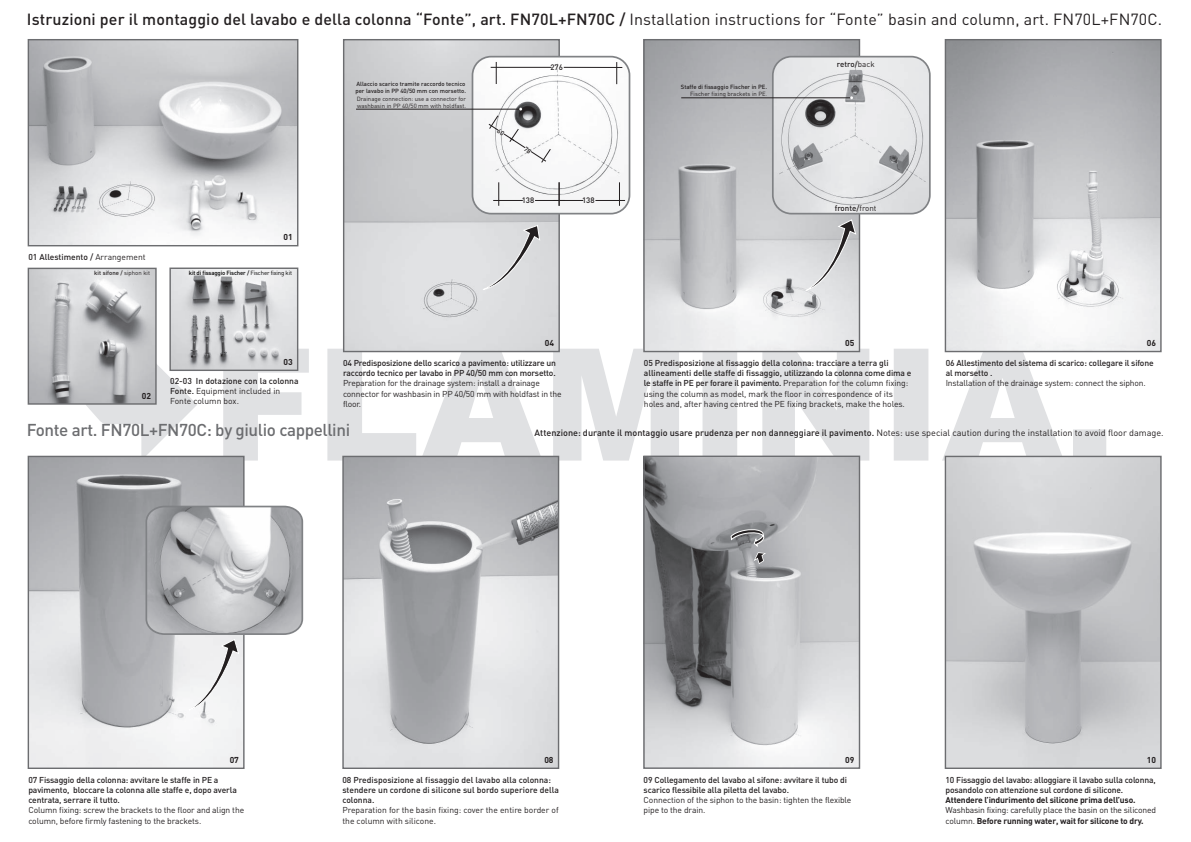
<style>
.page{position:relative;width:1191px;height:842px;background:#fff}
.page>*{position:absolute;margin:0;border:0;box-sizing:border-box;transform-origin:0 0}
.t1{font:500 17px "DIN";letter-spacing:-.025em;color:#6c6d70}
.t2{font:500 16px "DIN";letter-spacing:.01em;color:#231f20}
.t3{font:500 9.1px "DIN";color:#231f20}
.t4{font:500 8.5px/10.2px "DIN";letter-spacing:-.015em;color:#231f20}
.t5{font:8.5px/10.2px "DIN";letter-spacing:-.015em;color:#231f20}
.t6{font:700 8.5px "DIN";letter-spacing:-.02em;color:#231f20}
.t7{font:500 8px "DIN";color:#231f20}
.t8{font:500 7.8px "DIN";color:#231f20}
.t9{font:500 6px/7.2px "DIN";color:#231f20;text-align:right}
.t10{font:6px/7.2px "DIN";color:#231f20}
.t11{font:500 6px "DIN";letter-spacing:-.025em;color:#000}
.s1{font-weight:400}
.s2{font-weight:300}
.s3{font-weight:700}
</style>
<div class="page">
<svg style="left:85px;top:365px;width:112px;height:91px"></svg>
<svg style="left:223px;top:349px;width:86px;height:112px"></svg>
<svg style="left:327px;top:349px;width:215px;height:112px"></svg>
<svg style="left:553px;top:349px;width:126px;height:112px"></svg>
<div style="left:702px;top:349px;width:35px;height:112px;background:#e0e1e3"></div>
<svg style="left:762px;top:349px;width:107px;height:112px"></svg>
<div style="left:893px;top:349px;width:35px;height:112px;background:#e0e1e3"></div>
<svg style="left:942px;top:352px;width:122px;height:109px"></svg>
<div style="left:1073px;top:429px;width:33px;height:32px;background:#e0e1e3"></div>
<img style="left:946px;top:458px;width:213px;height:309px">
<div style="left:944px;top:456px;width:217px;height:313px;border:1px solid #6c6d70"></div>
<img style="left:645px;top:458px;width:213px;height:309px">
<div style="left:643px;top:456px;width:217px;height:313px;border:1px solid #6c6d70"></div>
<svg style="left:730px;top:528px;width:35px;height:35px"></svg>
<img style="left:344px;top:458px;width:213px;height:309px">
<div style="left:342px;top:456px;width:217px;height:313px;border:1px solid #6c6d70"></div>
<img style="left:30px;top:458px;width:212px;height:309px">
<div style="left:28px;top:456px;width:216px;height:313px;border:1px solid #6c6d70"></div>
<svg style="left:145px;top:505px;width:159px;height:206px"></svg>
<img style="left:946px;top:41px;width:213px;height:309px">
<div style="left:944px;top:39px;width:217px;height:313px;border:1px solid #6c6d70"></div>
<img style="left:645px;top:41px;width:213px;height:309px">
<div style="left:643px;top:39px;width:217px;height:313px;border:1px solid #6c6d70"></div>
<svg style="left:681px;top:55px;width:250px;height:236px;background:#cfcfd1"></svg>
<img style="left:345px;top:41px;width:213px;height:309px">
<div style="left:343px;top:39px;width:217px;height:313px;border:1px solid #6c6d70"></div>
<svg style="left:482px;top:225px;width:58px;height:65px;background:#d2d2d4"></svg>
<img style="left:171px;top:270px;width:125px;height:99px">
<div style="left:169px;top:268px;width:129px;height:103px;border:1px solid #6c6d70"></div>
<img style="left:30px;top:270px;width:125px;height:133px">
<div style="left:28px;top:268px;width:129px;height:137px;border:1px solid #6c6d70"></div>
<img style="left:30px;top:41px;width:266px;height:203px">
<div style="left:28px;top:39px;width:270px;height:207px;border:1px solid #6c6d70"></div>
<svg style="left:356px;top:55px;width:275px;height:159px"></svg>
<h2 class="t2" style="left:27px;top:9px;width:1136px">Istruzioni per il montaggio del lavabo e della colonna “Fonte”, art. FN70L+FN70C / <span class="s1">Installation instructions for “Fonte” basin and column, art. FN70L+FN70C.</span></h2>
<p class="t4" style="left:28px;top:252px;width:119px">01 Allestimento / <span class="s1">Arrangement</span></p>
<p class="t9" style="left:94px;top:269px;width:57px">kit sifone / <span class="s1">siphon kit</span></p>
<p class="t6" style="left:283px;top:232px;width:11px">01</p>
<p class="t11" style="left:189px;top:269px;width:105px">kit di fissaggio Fischer / <span class="s1">Fischer fixing kit</span></p>
<p class="t6" style="left:142px;top:390px;width:11px">02</p>
<p class="t6" style="left:283px;top:356px;width:11px">03</p>
<p class="t4" style="left:170px;top:375px;width:130px">02-03 In dotazione con la colonna<br>Fonte. <span class="s1">Equipment included in<br>Fonte column box.</span></p>
<p class="t9" style="left:355px;top:80px;width:112px;text-align:left">Allaccio scarico tramite raccordo tecnico per lavabo in PP 40/50 mm con morsetto.</p>
<p class="t10" style="left:357px;top:95px;width:111px">Drainage connection: use a connector for washbasin in PP 40/50 mm with holdfast.</p>
<p class="t8" style="left:550px;top:62px;width:14px">276</p>
<p class="t8" style="left:522px;top:195px;width:14px">138</p>
<p class="t8" style="left:582px;top:195px;width:14px">138</p>
<p class="t6" style="left:545px;top:338px;width:11px">04</p>
<p class="t4" style="left:343px;top:358px;width:214px">04 Predisposizione dello scarico a pavimento: utilizzare un raccordo tecnico per lavabo in PP 40/50 mm con morsetto.</p>
<p class="t5" style="left:343px;top:378px;width:220px">Preparation for the drainage system: install a drainage connector for washbasin in PP 40/50 mm with holdfast in the floor.</p>
<p class="t9" style="left:681px;top:83px;width:88px">Staffe di fissaggio Fischer in PE.<br><span class="s1">Fischer fixing brackets in PE</span><span class="s2">.</span></p>
<p class="t7" style="left:837px;top:59px;width:39px">retro/<span class="s1">back</span></p>
<p class="t7" style="left:834px;top:203px;width:43px">fronte/<span class="s1">front</span></p>
<p class="t6" style="left:845px;top:338px;width:11px">05</p>
<p class="t6" style="left:1146px;top:338px;width:11px">06</p>
<p class="t4" style="left:644px;top:358px;width:269px">05 Predisposizione al fissaggio della colonna: tracciare a terra gli allineamenti delle staffe di fissaggio, utilizzando la colonna come dima e le staffe in PE per forare il pavimento. <span class="s1">Preparation for the column fixing: using the column as model, mark the floor in correspondence of its holes and, after having centred the PE fixing brackets, make the holes.</span></p>
<p class="t4" style="left:945px;top:358px;width:209px">06 Allestimento del sistema di scarico: collegare il sifone al morsetto .</p>
<p class="t5" style="left:945px;top:378px;width:202px">Installation of the drainage system: connect the siphon.</p>
<h1 class="t1" style="left:27px;top:419px;width:325px">Fonte art. FN70L+FN70C: by giulio cappellini</h1>
<p class="t3" style="left:534px;top:427px;width:630px">Attenzione: durante il montaggio usare prudenza per non danneggiare il pavimento. <span class="s1">Notes: use special caution during the installation to avoid floor damage.</span></p>
<p class="t6" style="left:230px;top:754px;width:11px">07</p>
<p class="t6" style="left:544px;top:754px;width:11px">08</p>
<p class="t6" style="left:845px;top:754px;width:11px">09</p>
<p class="t6" style="left:1146px;top:754px;width:11px">10</p>
<p class="t4" style="left:28px;top:774px;width:210px">07 Fissaggio della colonna: avvitare le staffe in PE a pavimento, bloccare la colonna alle staffe e, dopo averla centrata, serrare il tutto.</p>
<p class="t5" style="left:28px;top:805px;width:217px">Column fixing: screw the brackets to the floor and align the column, before firmly fastening to the brackets.</p>
<p class="t4" style="left:342px;top:774px;width:218px">08 Predisposizione al fissaggio del lavabo alla colonna: stendere un cordone di silicone sul bordo superiore della colonna.</p>
<p class="t5" style="left:342px;top:805px;width:218px">Preparation for the basin fixing: cover the entire border of the column with silicone.</p>
<p class="t4" style="left:643px;top:774px;width:205px">09 Collegamento del lavabo al sifone: avvitare il tubo di scarico flessibile alla piletta del lavabo.</p>
<p class="t5" style="left:643px;top:795px;width:209px">Connection of the siphon to the basin: tighten the flexible pipe to the drain.</p>
<p class="t4" style="left:945px;top:774px;width:211px">10 Fissaggio del lavabo: alloggiare il lavabo sulla colonna, posandolo con attenzione sul cordone di silicone.</p>
<p class="t6" style="left:945px;top:794px;width:191px">Attendere l’indurimento del silicone prima dell’uso.</p>
<p class="t5" style="left:945px;top:805px;width:212px">Washbasin fixing: carefully place the basin on the siliconed column. <span class="s3">Before running water, wait for silicone to dry.</span></p>
</div>
